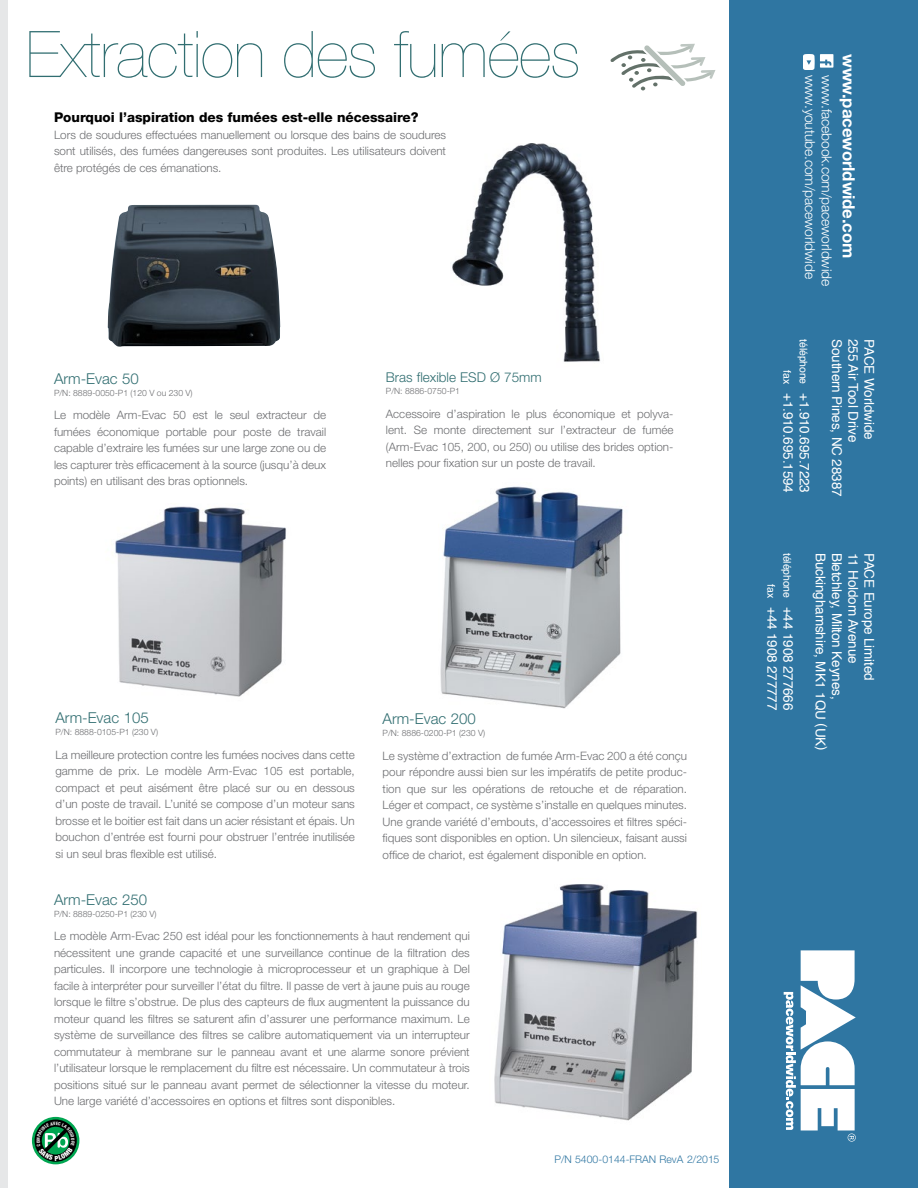
<style>
.page{position:relative;width:918px;height:1188px;background:#fff}
.page>*{position:absolute;margin:0;border:0;box-sizing:border-box;transform-origin:0 0}
.t1{font:200 64.35px "Helvetica Neue";letter-spacing:-.01em;color:#316e71}
.t2{font:700 16.8px "Helvetica Neue";letter-spacing:-.01em;color:#fff}
.t3{font:300 15px "Helvetica Neue";color:#316e71}
.t4{font:300 13.8px "Helvetica Neue";letter-spacing:-.01em;color:#fff}
.t5{font:13.5px/16.2px "Helvetica";letter-spacing:-.01em;color:#fff;text-align:right}
.t6{font:800 13.5px "Helvetica Neue";color:#000}
.t7{font:300 13.5px "Helvetica Neue";color:#316e71}
.t8{font:300 11.7px/16.5px "Helvetica Neue";color:#6d6e71;text-align:justify}
.t9{font:300 10.5px "Helvetica Neue";color:#2f76a2}
.t10{font:10.5px "Helvetica";letter-spacing:-.01em;color:#fff}
.t11{font:300 8.7px "Helvetica Neue";color:#6d6e71}
.s1{font-size:10.5px}
</style>
<div class="page">
<img style="left:115px;top:506px;width:171px;height:191px">
<img style="left:440px;top:486px;width:183px;height:222px">
<div style="left:729px;top:0;width:189px;height:1188px;background:#2f76a2"></div>
<img style="left:108px;top:205px;width:172px;height:142px">
<img style="left:452px;top:144px;width:149px;height:218px">
<svg style="left:32px;top:1117px;width:47px;height:47px"></svg>
<div style="left:35px;top:1120px;width:42px;height:42px;border:7px solid #000;border-radius:50%"></div>
<img style="left:494px;top:884px;width:204px;height:237px">
<svg style="left:611px;top:44px;width:105px;height:46px"></svg>
<div style="left:0;top:0;width:8px;height:1188px;background:#e6e7e8"></div>
<svg style="left:784px;top:950px;width:72px;height:192px"></svg>
<svg style="left:803px;top:54px;width:30px;height:16px"></svg>
<svg style="left:36px;top:1122px;width:39px;height:39px;background:#23583d"></svg>
<h1 class="t1" style="left:26px;top:17px;width:556px">Extraction des fumées</h1>
<p class="t6" style="left:54px;top:110px;width:366px">Pourquoi l’aspiration des fumées est-elle nécessaire?</p>
<p class="t8" style="left:54px;top:126px;width:394px">Lors de soudures effectuées manuellement ou lorsque des bains de soudures sont utilisés, des fumées dangereuses sont produites. Les utilisateurs doivent être protégés de ces émanations.</p>
<p class="t3" style="left:54px;top:369px;width:86px">Arm-Evac 50</p>
<p class="t11" style="left:54px;top:387px;width:140px">P/N: 8889-0050-P1 (120 V ou 230 V)</p>
<p class="t8" style="left:54px;top:406px;width:274px">Le modèle Arm-Evac 50 est le seul extracteur de fumées économique portable pour poste de travail capable d’extraire les fumées sur une large zone ou de les capturer très efficacement à la source (jusqu’à deux points) en utilisant des bras optionnels.</p>
<p class="t7" style="left:386px;top:369px;width:157px">Bras flexible ESD Ø 75mm</p>
<p class="t11" style="left:386px;top:386px;width:76px">P/N: 8886-0750-P1</p>
<p class="t8" style="left:386px;top:405px;width:289px">Accessoire d’aspiration le plus économique et polyva&shy;lent. Se monte directement sur l’extracteur de fumée (Arm-Evac 105, 200, ou 250) ou utilise des brides option&shy;nelles pour fixation sur un poste de travail.</p>
<p class="t3" style="left:56px;top:709px;width:95px">Arm-Evac 105</p>
<p class="t11" style="left:56px;top:727px;width:104px">P/N: 8888-0105-P1 (230 V)</p>
<p class="t8" style="left:56px;top:746px;width:301px">La meilleure protection contre les fumées nocives dans cette gamme de prix. Le modèle Arm-Evac 105 est portable, compact et peut aisément être placé sur ou en dessous d’un poste de travail. L’unité se compose d’un moteur sans brosse et le boitier est fait dans un acier résistant et épais. Un bouchon d’entrée est fourni pour obstruer l’entrée inutilisée si un seul bras flexible est utilisé.</p>
<p class="t3" style="left:383px;top:710px;width:95px">Arm-Evac 200</p>
<p class="t11" style="left:383px;top:728px;width:104px">P/N: 8886-0200-P1 (230 V)</p>
<p class="t8" style="left:383px;top:747px;width:306px">Le système d’extraction de fumée Arm-Evac 200 a été conçu pour répondre aussi bien sur les impératifs de petite produc&shy;tion que sur les opérations de retouche et de réparation.<br>Léger et compact, ce système s’installe en quelques minutes.<br>Une grande variété d’embouts, d’accessoires et filtres spéci&shy;fiques sont disponibles en option. Un silencieux, faisant aussi office de chariot, est également disponible en option.</p>
<p class="t3" style="left:54px;top:890px;width:95px">Arm-Evac 250</p>
<p class="t11" style="left:54px;top:909px;width:104px">P/N: 8889-0250-P1 (230 V)</p>
<p class="t8" style="left:54px;top:927px;width:417px">Le modèle Arm-Evac 250 est idéal pour les fonctionnements à haut rendement qui nécessitent une grande capacité et une surveillance continue de la filtration des particules. Il incorpore une technologie à microprocesseur et un graphique à Del facile à interpréter pour surveiller l’état du filtre. Il passe de vert à jaune puis au rouge lorsque le filtre s’obstrue. De plus des capteurs de flux augmentent la puissance du moteur quand les filtres se saturent afin d’assurer une performance maximum. Le système de surveillance des filtres se calibre automatiquement via un interrupteur commutateur à membrane sur le panneau avant et une alarme sonore prévient l’utilisateur lorsque le remplacement du filtre est nécessaire. Un commutateur à trois positions situé sur le panneau avant permet de sélectionner la vitesse du moteur.<br>Une large variété d’accessoires en options et filtres sont disponibles.</p>
<p class="t9" style="left:554px;top:1152px;width:166px">P/N 5400-0144-FRAN RevA 2/2015</p>
<h2 class="t2" style="left:859px;top:54px;width:206px;rotate:90deg">www.paceworldwide.com</h2>
<p class="t4" style="left:818px;top:75px;width:205px;rotate:90deg">www.youtube.com/paceworldwide</p>
<p class="t4" style="left:835px;top:75px;width:212px;rotate:90deg">www.facebook.com/paceworldwide</p>
<p class="t10" style="left:812px;top:339px;width:47px;rotate:90deg">téléphone</p>
<p class="t5" style="left:845px;top:339px;width:159px;rotate:90deg">Southern Pines, NC 28387</p>
<p class="t5" style="left:861px;top:339px;width:105px;rotate:90deg">255 Air Tool Drive</p>
<p class="t5" style="left:877px;top:339px;width:102px;rotate:90deg">PACE Worldwide</p>
<p class="t5" style="left:812px;top:370px;width:124px;rotate:90deg">+1.910.695.7223<br><span class="s1">fax</span> +1.910.695.1594</p>
<p class="t5" style="left:796px;top:553px;width:159px;rotate:90deg"><span class="s1">téléphone</span> +44 1908 277666 <span class="s1">fax</span> +44 1908 277777</p>
<p class="t5" style="left:828px;top:553px;width:169px;rotate:90deg">Buckinghamshire, MK1 1QU</p>
<p class="t5" style="left:845px;top:553px;width:148px;rotate:90deg">Bletchley, Milton Keynes,</p>
<p class="t5" style="left:861px;top:553px;width:112px;rotate:90deg">11 Holdom Avenue</p>
<p class="t5" style="left:877px;top:553px;width:129px;rotate:90deg">PACE Europe Limited</p>
<p class="t5" style="left:828px;top:728px;width:20px;rotate:90deg">UK</p>
<p class="t5" style="left:830px;top:723px;width:6px;rotate:90deg">(</p>
<p class="t5" style="left:830px;top:746px;width:6px;rotate:90deg">)</p>
</div>
